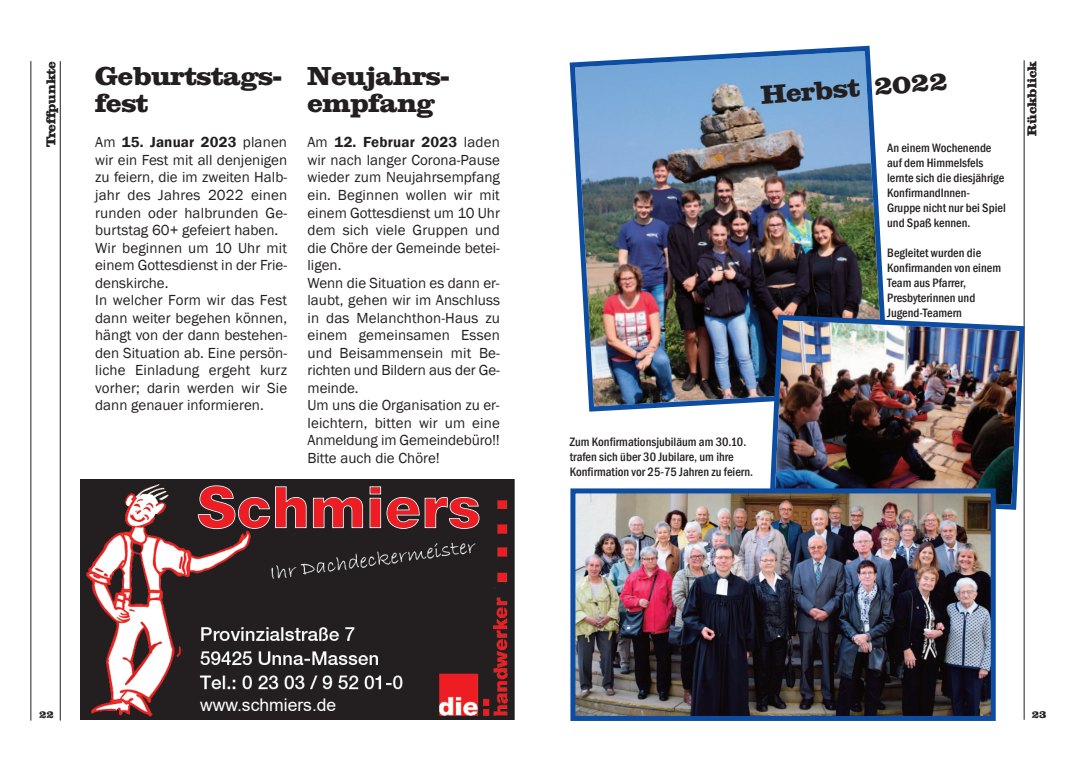
<style>
.page{position:relative;width:1085px;height:780px;background:#fff}
.page>*{position:absolute;margin:0;border:0;box-sizing:border-box;transform-origin:0 0}
.t1{font:25px/27.5px "Clarendon";color:#231f20}
.t2{font:17.5px "Arial";color:#fff}
.t3{font:15px/17.5px "Franklin Gothic";color:#231f20}
.t4{font:500 condensed 12.5px/15px "Franklin Gothic";color:#231f20}
.t5{font:12.5px "Clarendon";color:#231f20}
.t6{font:10px "Clarendon";color:#231f20}
.s1{font-weight:600}
</style>
<div class="page">
<hr style="left:1023px;top:60px;width:1px;height:659px;background:#231f20">
<hr style="left:31px;top:61px;width:1px;height:659px;background:#231f20">
<img style="left:569px;top:45px;width:316px;height:367px">
<img style="left:767px;top:312px;width:258px;height:200px">
<hr style="left:60px;top:61px;width:1px;height:659px;background:#231f20">
<img style="left:576px;top:494px;width:413px;height:221px">
<div style="left:570px;top:488px;width:425px;height:233px;border:5px solid #0d4da1"></div>
<img style="left:82px;top:481px;width:430px;height:236px">
<svg style="left:198px;top:485px;width:281px;height:44px;background:#843335"></svg>
<div style="left:80px;top:479px;width:434px;height:240px;border:1px solid #231f20"></div>
<div style="left:200px;top:695px;width:221px;height:23px;background:#231f20"></div>
<p class="t5" style="left:43px;top:147px;width:87px;rotate:-90deg">Treffpunkte</p>
<h1 class="t1" style="left:95px;top:62px;width:188px">Geburtstags&shy;fest</h1>
<p class="t3" style="left:95px;top:133px;width:193px">Am <span class="s1">15. Januar 2023</span> planen wir ein Fest mit all denjenigen zu feiern, die im zweiten Halb&shy;jahr des Jahres 2022 einen runden oder halbrunden Ge&shy;burtstag 60+ gefeiert haben.<br>Wir beginnen um 10 Uhr mit einem Gottesdienst in der Frie&shy;denskirche.<br>In welcher Form wir das Fest dann weiter begehen können, hängt von der dann bestehen&shy;den Situation ab. Eine persön&shy;liche Einladung ergeht kurz vorher; darin werden wir Sie dann genauer informieren.</p>
<h1 class="t1" style="left:307px;top:62px;width:143px">Neujahrs - empfang</h1>
<p class="t3" style="left:307px;top:133px;width:194px">Am <span class="s1">12. Februar 2023</span> laden wir nach langer Corona-Pause wieder zum Neujahrsempfang ein. Beginnen wollen wir mit einem Gottesdienst um 10 Uhr dem sich viele Gruppen und die Chöre der Gemeinde betei&shy;ligen.<br>Wenn die Situation es dann er&shy;laubt, gehen wir im Anschluss in das Melanchthon-Haus zu einem gemeinsamen Essen und Beisammensein mit Be&shy;richten und Bildern aus der Ge&shy;meinde.<br>Um uns die Organisation zu er&shy;leichtern, bitten wir um eine<br>Anmeldung im Gemeindebüro!!<br>Bitte auch die Chöre!</p>
<h1 class="t1" style="left:760px;top:80px;width:189px;rotate:-4deg">Herbst 2022</h1>
<p class="t4" style="left:887px;top:140px;width:120px">An einem Wochenende auf dem Himmelsfels lernte sich die diesjährige<br>KonfirmandInnen-<br>Gruppe nicht nur bei Spiel und Spaß kennen.</p>
<p class="t4" style="left:887px;top:245px;width:115px">Begleitet wurden die<br>Konfirmanden von einem<br>Team aus Pfarrer,<br>Presbyterinnen und<br>Jugend-Teamern</p>
<p class="t5" style="left:1023px;top:136px;width:76px;rotate:-90deg">Rückblick</p>
<p class="t4" style="left:569px;top:434px;width:185px">Zum Konfirmationsjubiläum am 30.10. trafen sich über 30 Jubilare, um ihre<br>Konfirmation vor 25-75 Jahren zu feiern.</p>
<p class="t2" style="left:200px;top:695px;width:138px">www.schmiers.de</p>
<p class="t6" style="left:39px;top:707px;width:16px">22</p>
<p class="t6" style="left:1031px;top:707px;width:16px">23</p>
</div>
